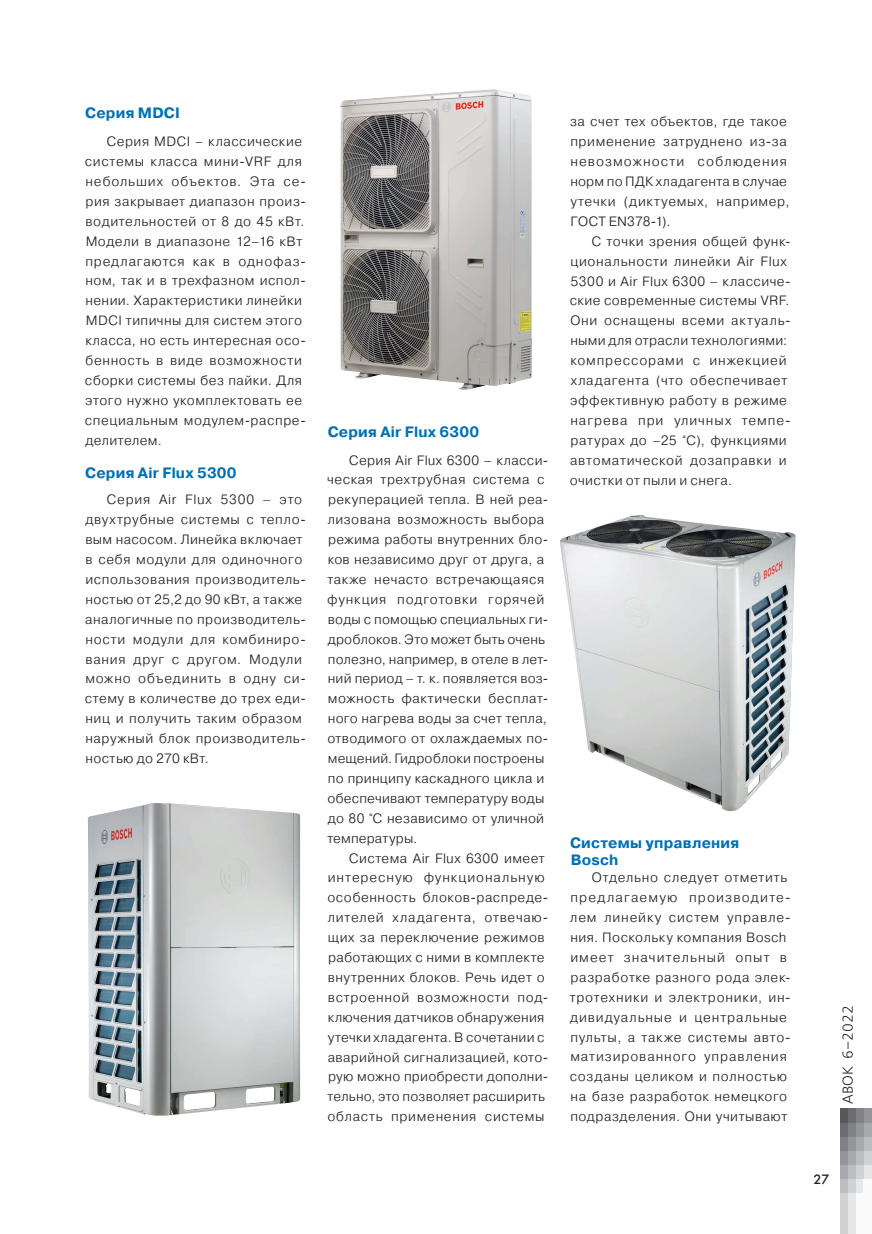
<style>
.page{position:relative;width:872px;height:1234px;background:#fff}
.page>*{position:absolute;margin:0;border:0;box-sizing:border-box;transform-origin:0 0}
.t1{font:700 15px/16.5px "Pragmatica";letter-spacing:.01em;color:#0070b4}
.t2{font:14.4px "Free Set Light C";color:#231f20}
.t3{font:300 13.5px/20px "Pragmatica";letter-spacing:.04em;color:#231f20}
.t4{font:300 13.5px/20px "Pragmatica";letter-spacing:.02em;color:#231f20}
.t5{font:13.5px "Futura Futuris";color:#231f20}
</style>
<div class="page">
<div style="left:863px;top:1108px;width:9px;height:14px;background:#939598"></div>
<div style="left:863px;top:1122px;width:9px;height:14px;background:#a8a9ad"></div>
<div style="left:863px;top:1136px;width:9px;height:14px;background:#bcbdc0"></div>
<div style="left:863px;top:1150px;width:9px;height:15px;background:#d1d2d4"></div>
<div style="left:863px;top:1165px;width:9px;height:14px;background:#e6e7e9"></div>
<div style="left:855px;top:1108px;width:8px;height:14px;background:#808285"></div>
<div style="left:855px;top:1122px;width:8px;height:14px;background:#939598"></div>
<div style="left:855px;top:1136px;width:8px;height:14px;background:#a8a9ad"></div>
<div style="left:855px;top:1150px;width:8px;height:15px;background:#bcbdc0"></div>
<div style="left:855px;top:1165px;width:8px;height:14px;background:#d1d2d4"></div>
<div style="left:855px;top:1179px;width:8px;height:14px;background:#e6e7e9"></div>
<div style="left:848px;top:1108px;width:7px;height:14px;background:#6c6d70"></div>
<div style="left:848px;top:1122px;width:7px;height:14px;background:#808285"></div>
<div style="left:848px;top:1136px;width:7px;height:14px;background:#939598"></div>
<div style="left:848px;top:1150px;width:7px;height:15px;background:#a8a9ad"></div>
<div style="left:848px;top:1165px;width:7px;height:14px;background:#bcbdc0"></div>
<div style="left:848px;top:1179px;width:7px;height:14px;background:#d1d2d4"></div>
<div style="left:840px;top:1108px;width:8px;height:14px;background:#57585a"></div>
<div style="left:840px;top:1122px;width:8px;height:14px;background:#6c6d70"></div>
<div style="left:840px;top:1136px;width:8px;height:14px;background:#808285"></div>
<div style="left:840px;top:1150px;width:8px;height:15px;background:#939598"></div>
<div style="left:840px;top:1165px;width:8px;height:14px;background:#a8a9ad"></div>
<div style="left:840px;top:1179px;width:8px;height:14px;background:#bcbdc0"></div>
<div style="left:863px;top:1179px;width:9px;height:54px;background:#fafafa"></div>
<div style="left:855px;top:1193px;width:8px;height:40px;background:#fafafa"></div>
<div style="left:848px;top:1193px;width:7px;height:40px;background:#e6e7e9"></div>
<div style="left:840px;top:1193px;width:8px;height:40px;background:#d1d2d4"></div>
<img style="left:340px;top:89px;width:192px;height:301px">
<img style="left:88px;top:803px;width:212px;height:312px">
<img style="left:560px;top:515px;width:235px;height:296px">
<p class="t1" style="left:85px;top:104px;width:96px">Серия MDCI</p>
<p class="t3" style="left:85px;top:131px;width:222px;text-indent:22px">Серия MDCI – классические системы класса мини-VRF для небольших объектов. Эта се&shy;рия закрывает диапазон произ&shy;водительностей от 8 до 45 кВт.<br>Модели в диапазоне 12–16 кВт предлагаются как в однофаз&shy;ном, так и в трехфазном испол&shy;нении. Характеристики линейки<br>MDCI типичны для систем этого класса, но есть интересная осо&shy;бенность в виде возможности сборки системы без пайки. Для этого нужно укомплектовать ее специальным модулем-распре&shy;делителем.</p>
<p class="t1" style="left:85px;top:465px;width:153px">Серия Air Flux 5300</p>
<p class="t3" style="left:85px;top:489px;width:222px;text-indent:22px">Серия Air Flux 5300 – это двухтрубные системы с тепло&shy;вым насосом. Линейка включает в себя модули для одиночного использования производитель&shy;ностью от 25,2 до 90 кВт, а также аналогичные по производитель&shy;ности модули для комбиниро&shy;вания друг с другом. Модули можно объединить в одну си&shy;стему в количестве до трех еди&shy;ниц и получить таким образом наружный блок производитель&shy;ностью до 270 кВт.</p>
<p class="t1" style="left:328px;top:424px;width:153px">Серия Air Flux 6300</p>
<p class="t4" style="left:327px;top:449px;width:223px;text-indent:22px">Серия Air Flux 6300 – класси&shy;ческая трехтрубная система с рекуперацией тепла. В ней реа&shy;лизована возможность выбора режима работы внутренних бло&shy;ков независимо друг от друга, а также нечасто встречающаяся функция подготовки горячей воды с помощью специальных ги&shy;дроблоков. Это может быть очень полезно, например, в отеле в лет&shy;ний период – т. к. появляется воз&shy;можность фактически бесплат&shy;ного нагрева воды за счет тепла, отводимого от охлаждаемых по&shy;мещений. Гидроблоки построены по принципу каскадного цикла и обеспечивают температуру воды до 80 °С независимо от уличной температуры.</p>
<p class="t3" style="left:327px;top:847px;width:222px;text-indent:22px">Система Air Flux 6300 имеет интересную функциональную особенность блоков-распреде&shy;лителей хладагента, отвечаю&shy;щих за переключение режимов работающих с ними в комплекте внутренних блоков. Речь идет о встроенной возможности под&shy;ключения датчиков обнаружения утечки хладагента. В сочетании с аварийной сигнализацией, кото&shy;рую можно приобрести дополни&shy;тельно, это позволяет расширить область применения системы</p>
<p class="t3" style="left:570px;top:111px;width:221px">за счет тех объектов, где такое применение затруднено из-за невозможности соблюдения норм по ПДК хладагента в случае утечки (диктуемых, например,<br>ГОСТ EN378-1).</p>
<p class="t3" style="left:570px;top:231px;width:222px;text-indent:22px">С точки зрения общей функ&shy;циональности линейки Air Flux<br>5300 и Air Flux 6300 – классиче&shy;ские современные системы VRF.<br>Они оснащены всеми актуаль&shy;ными для отрасли технологиями: компрессорами с инжекцией хладагента (что обеспечивает эффективную работу в режиме нагрева при уличных темпе&shy;ратурах до –25 °С), функциями автоматической дозаправки и очистки от пыли и снега.</p>
<p class="t1" style="left:570px;top:834px;width:171px">Системы управления<br>Bosch</p>
<p class="t3" style="left:570px;top:867px;width:222px;text-indent:22px">Отдельно следует отметить предлагаемую производите&shy;лем линейку систем управле&shy;ния. Поскольку компания Bosch имеет значительный опыт в разработке разного рода элек&shy;тротехники и электроники, ин&shy;дивидуальные и центральные пульты, а также системы авто&shy;матизированного управления созданы целиком и полностью на базе разработок немецкого подразделения. Они учитывают</p>
<p class="t2" style="left:840px;top:1103px;width:100px;rotate:-90deg">АВОК 6–2022</p>
<p class="t5" style="left:813px;top:1170px;width:17px">27</p>
</div>
